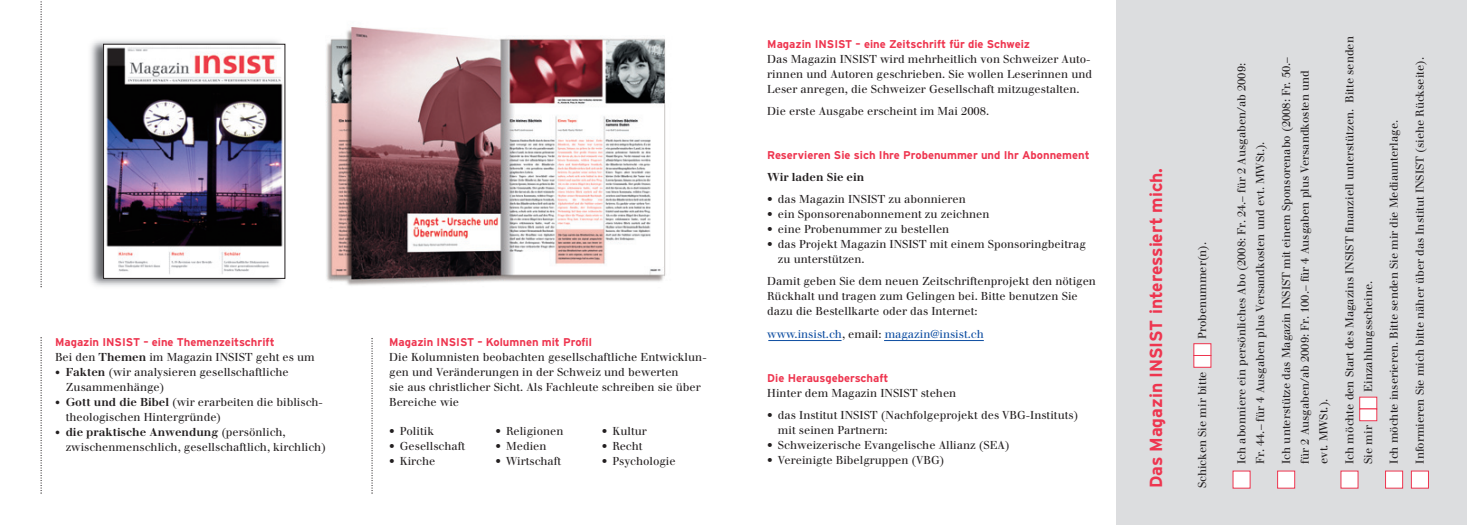
<style>
.page{position:relative;width:1467px;height:525px;background:#fff}
.page>*{position:absolute;margin:0;border:0;box-sizing:border-box;transform-origin:0 0}
.t1{font:700 17.5px "Interstate";color:#ee354f}
.t2{font:11.25px/15px "Walbaum";color:#231f20}
.t3{font:700 11.25px "Interstate";color:#ee354f}
.t4{font:11.25px "Walbaum";color:#0d4da1}
.t5{font:700 11.25px "Walbaum";color:#231f20}
.s1{font-weight:700}
.s2{font-size:10px}
.s3{color:#231f20}
</style>
<div class="page">
<img style="left:326px;top:27px;width:340px;height:259px">
<div style="left:1116px;top:0;width:351px;height:524px;background:#dcdddf"></div>
<div style="left:1412px;top:471px;width:16px;height:16px;background:#fff"></div>
<div style="left:1411px;top:470px;width:18px;height:18px;border:1px solid #ee354f"></div>
<div style="left:1360px;top:397px;width:16px;height:11px;background:#fff"></div>
<div style="left:1360px;top:409px;width:16px;height:11px;background:#fff"></div>
<div style="left:1359px;top:408px;width:18px;height:13px;border:1px solid #ee354f"></div>
<div style="left:1386px;top:471px;width:16px;height:16px;background:#fff"></div>
<div style="left:1385px;top:470px;width:18px;height:18px;border:1px solid #ee354f"></div>
<div style="left:1341px;top:471px;width:17px;height:16px;background:#fff"></div>
<div style="left:1278px;top:471px;width:16px;height:16px;background:#fff"></div>
<div style="left:1277px;top:470px;width:18px;height:18px;border:1px solid #ee354f"></div>
<div style="left:1233px;top:471px;width:17px;height:16px;background:#fff"></div>
<div style="left:1194px;top:344px;width:17px;height:11px;background:#fff"></div>
<div style="left:1193px;top:343px;width:18px;height:12px;border:1px solid #ee354f"></div>
<div style="left:1194px;top:355px;width:17px;height:12px;background:#fff"></div>
<div style="left:1193px;top:355px;width:18px;height:12px;border:1px solid #ee354f"></div>
<svg style="left:371px;top:338px;width:2px;height:155px"></svg>
<svg style="left:41px;top:1px;width:1px;height:286px"></svg>
<svg style="left:41px;top:337px;width:1px;height:156px"></svg>
<img style="left:90px;top:40px;width:196px;height:247px">
<img style="left:105px;top:46px;width:178px;height:230px">
<div style="left:103px;top:44px;width:182px;height:234px;border:1px solid #231f20"></div>
<hr style="left:768px;top:340px;width:74px;height:1px;background:#0d4da1">
<hr style="left:884px;top:340px;width:100px;height:1px;background:#0d4da1">
<p class="t3" style="left:55px;top:337px;width:221px">Magazin INSIST – eine Themenzeitschrift</p>
<p class="t2" style="left:55px;top:350px;width:261px">Bei den <span class="s1">Themen</span> im Magazin INSIST geht es um</p>
<p class="t2" style="left:66px;top:365px;width:225px;text-indent:-11px"><span class="s2">•</span> <span class="s1">Fakten</span> (wir analysieren gesellschaftliche<br>Zusammenhänge)</p>
<p class="t2" style="left:66px;top:395px;width:259px;text-indent:-11px"><span class="s2">•</span> <span class="s1">Gott und die Bibel</span> (wir erarbeiten die biblisch&shy;theologischen Hintergründe)</p>
<p class="t2" style="left:66px;top:425px;width:262px;text-indent:-11px"><span class="s2">•</span> <span class="s1">die praktische Anwendung</span> (persönlich, zwischenmenschlich, gesellschaftlich, kirchlich)</p>
<p class="t3" style="left:389px;top:337px;width:204px">Magazin INSIST – Kolumnen mit Profil</p>
<p class="t2" style="left:389px;top:350px;width:319px">Die Kolumnisten beobachten gesellschaftliche Entwicklun&shy;gen und Veränderungen in der Schweiz und bewerten<br>sie aus christlicher Sicht. Als Fachleute schreiben sie über Bereiche wie</p>
<p class="t2" style="left:389px;top:424px;width:46px">• Politik</p>
<p class="t2" style="left:389px;top:439px;width:77px">• Gesellschaft</p>
<p class="t2" style="left:389px;top:454px;width:48px">• Kirche</p>
<p class="t2" style="left:496px;top:424px;width:70px">• Religionen</p>
<p class="t2" style="left:496px;top:439px;width:53px">• Medien</p>
<p class="t2" style="left:496px;top:454px;width:67px">• Wirtschaft</p>
<p class="t2" style="left:602px;top:424px;width:46px">• Kultur</p>
<p class="t2" style="left:602px;top:439px;width:42px">• Recht</p>
<p class="t2" style="left:602px;top:454px;width:75px">• Psychologie</p>
<p class="t3" style="left:767px;top:39px;width:264px">Magazin INSIST – eine Zeitschrift für die Schweiz</p>
<p class="t2" style="left:767px;top:52px;width:326px">Das Magazin INSIST wird mehrheitlich von Schweizer Auto&shy;rinnen und Autoren geschrieben. Sie wollen Leserinnen und<br>Leser anregen, die Schweizer Gesellschaft mitzugestalten.</p>
<p class="t2" style="left:767px;top:104px;width:223px">Die erste Ausgabe erscheint im Mai 2008.</p>
<p class="t3" style="left:767px;top:151px;width:324px">Reservieren Sie sich Ihre Probenummer und Ihr Abonnement</p>
<p class="t5" style="left:767px;top:173px;width:99px">Wir laden Sie ein</p>
<p class="t2" style="left:767px;top:193px;width:200px">• das Magazin INSIST zu abonnieren</p>
<p class="t2" style="left:767px;top:208px;width:224px">• ein Sponsorenabonnement zu zeichnen</p>
<p class="t2" style="left:767px;top:223px;width:184px">• eine Probenummer zu bestellen</p>
<p class="t2" style="left:778px;top:238px;width:309px;text-indent:-11px">• das Projekt Magazin INSIST mit einem Sponsoringbeitrag zu unterstützen.</p>
<p class="t2" style="left:767px;top:275px;width:330px">Damit geben Sie dem neuen Zeitschriftenprojekt den nötigen<br>Rückhalt und tragen zum Gelingen bei. Bitte benutzen Sie dazu die Bestellkarte oder das Internet:</p>
<p class="t4" style="left:767px;top:329px;width:218px">www.insist.ch<span class="s3">, email:</span> magazin@insist.ch</p>
<p class="t3" style="left:767px;top:373px;width:123px">Die Herausgeberschaft</p>
<p class="t2" style="left:767px;top:386px;width:191px">Hinter dem Magazin INSIST stehen</p>
<p class="t2" style="left:778px;top:408px;width:302px;text-indent:-11px">• das Institut INSIST (Nachfolgeprojekt des VBG-Instituts) mit seinen Partnern:</p>
<p class="t2" style="left:767px;top:438px;width:244px">• Schweizerische Evangelische Allianz (SEA)</p>
<p class="t2" style="left:767px;top:453px;width:179px">• Vereinigte Bibelgruppen (VBG)</p>
<h1 class="t1" style="left:1149px;top:488px;width:322px;rotate:-90deg">Das Magazin INSIST interessiert mich.</h1>
<p class="t2" style="left:1196px;top:339px;width:99px;rotate:-90deg">Probenummer(n).</p>
<p class="t2" style="left:1196px;top:488px;width:119px;rotate:-90deg">Schicken Sie mir bitte</p>
<p class="t2" style="left:1233px;top:463px;width:402px;line-height:18.8px;rotate:-90deg">Ich abonniere ein persönliches Abo (2008: Fr. 24.– für 2 Ausgaben/ab 2009:<br>Fr. 44.– für 4 Ausgaben plus Versandkosten und evt. MWSt.).</p>
<p class="t2" style="left:1278px;top:463px;width:408px;line-height:18.8px;rotate:-90deg">Ich unterstütze das Magazin INSIST mit einem Sponsorenabo (2008: Fr. 50.– für 2 Ausgaben/ab 2009: Fr. 100.– für 4 Ausgaben plus Versandkosten und evt. MWSt.).</p>
<p class="t2" style="left:1341px;top:463px;width:429px;line-height:18.8px;rotate:-90deg">Ich möchte den Start des Magazins INSIST finanziell unterstützen. Bitte senden<br>Sie mir</p>
<p class="t2" style="left:1362px;top:391px;width:113px;rotate:-90deg">Einzahlungsscheine.</p>
<p class="t2" style="left:1388px;top:463px;width:345px;rotate:-90deg">Ich möchte inserieren. Bitte senden Sie mir die Mediaunterlage.</p>
<p class="t2" style="left:1413px;top:463px;width:408px;rotate:-90deg">Informieren Sie mich bitte näher über das Institut INSIST (siehe Rückseite).</p>
</div>
